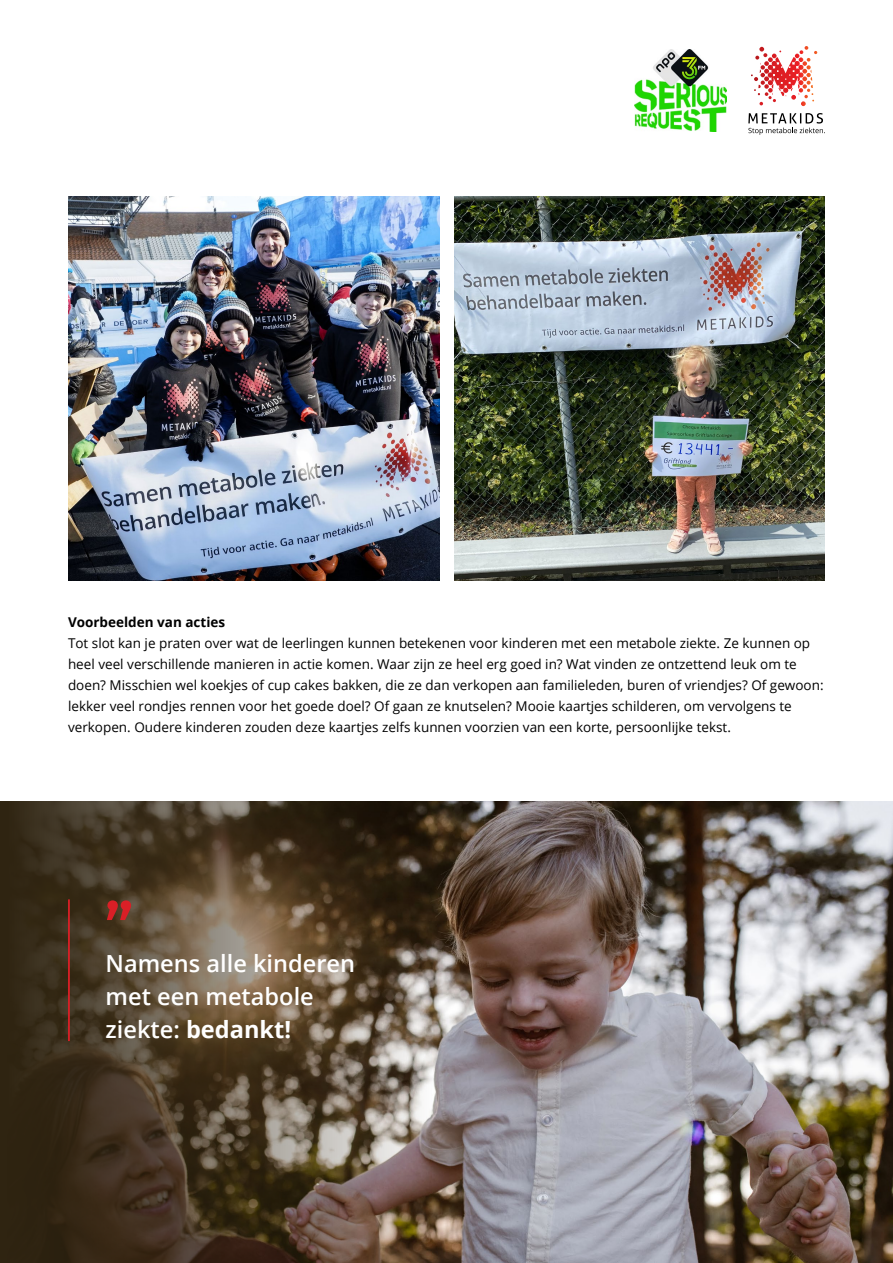
<style>
.page{position:relative;width:893px;height:1263px;background:#fff}
.page>*{position:absolute;margin:0;border:0;box-sizing:border-box;transform-origin:0 0}
.t1{font:600 23.55px/32.7px "Open Sans";color:#fff}
.t2{font:13.5px/21px "Open Sans";color:#000}
.t3{font:700 13.5px "Open Sans";color:#000}
.s1{font-weight:700}
</style>
<div class="page">
<svg style="left:751px;top:46px;width:66px;height:60px"></svg>
<svg style="left:748px;top:113px;width:77px;height:22px"></svg>
<img style="left:635px;top:50px;width:92px;height:81px">
<img style="left:69px;top:197px;width:370px;height:383px">
<img style="left:455px;top:197px;width:370px;height:383px">
<img style="left:432px;top:801px;width:461px;height:462px">
<svg style="left:0;top:801px;width:432px;height:462px;background:#534331"></svg>
<hr style="left:68px;top:899px;width:2px;height:142px;background:#da1f26">
<svg style="left:107px;top:900px;width:24px;height:20px"></svg>
<p class="t3" style="left:68px;top:613px;width:159px">Voorbeelden van acties</p>
<p class="t2" style="left:68px;top:632px;width:757px">Tot slot kan je praten over wat de leerlingen kunnen betekenen voor kinderen met een metabole ziekte. Ze kunnen op heel veel verschillende manieren in actie komen. Waar zijn ze heel erg goed in? Wat vinden ze ontzettend leuk om te doen? Misschien wel koekjes of cup cakes bakken, die ze dan verkopen aan familieleden, buren of vriendjes? Of gewoon: lekker veel rondjes rennen voor het goede doel? Of gaan ze knutselen? Mooie kaartjes schilderen, om vervolgens te verkopen. Oudere kinderen zouden deze kaartjes zelfs kunnen voorzien van een korte, persoonlijke tekst.</p>
<h1 class="t1" style="left:106px;top:947px;width:251px">Namens alle kinderen met een metabole ziekte: <span class="s1">bedankt!</span></h1>
</div>
